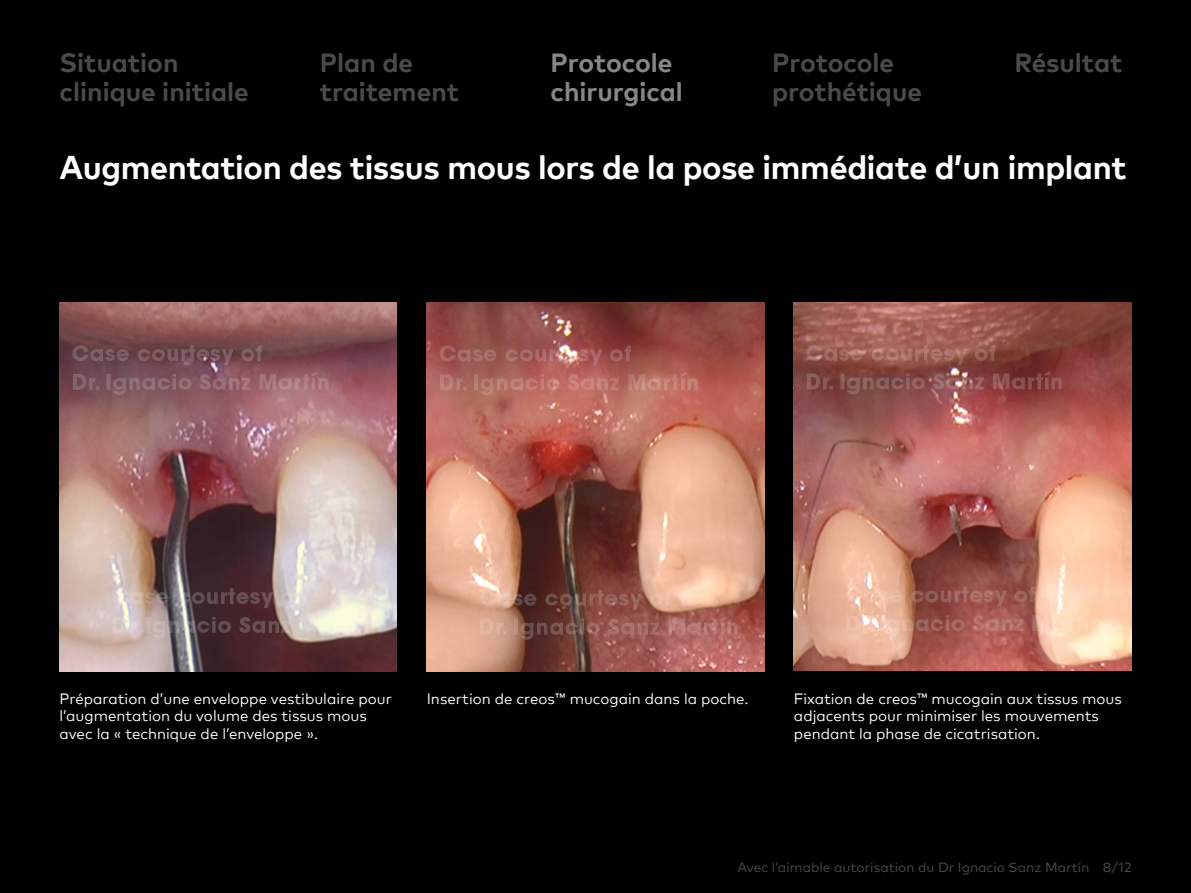
<style>
.page{position:relative;width:1191px;height:893px;background:#000}
.page>*{position:absolute;margin:0;border:0;box-sizing:border-box;transform-origin:0 0}
.t1{font:700 33px "Mark Pro";letter-spacing:-.01em;color:#fff}
.t2{font:700 26.25px/29.4px "Mark Pro";color:#4a4a49}
.t3{font:700 26.25px/29.4px "Mark Pro";color:#878787}
.t4{font:15px/17.2px "Mark Pro";color:#fff}
.t5{font:13.5px "Mark Pro";color:#4a4a49}
</style>
<div class="page">
<img style="left:60px;top:303px;width:337px;height:368px">
<img style="left:427px;top:303px;width:337px;height:368px">
<img style="left:794px;top:303px;width:337px;height:368px">
<h2 class="t2" style="left:60px;top:46px;width:191px">Situation clinique initiale</h2>
<h2 class="t2" style="left:320px;top:46px;width:141px">Plan de traitement</h2>
<h2 class="t3" style="left:550px;top:46px;width:134px">Protocole chirurgical</h2>
<h2 class="t2" style="left:772px;top:46px;width:151px">Protocole prothétique</h2>
<h2 class="t2" style="left:1014px;top:46px;width:109px">Résultat</h2>
<h1 class="t1" style="left:60px;top:142px;width:1068px">Augmentation des tissus mous lors de la pose immédiate d’un implant</h1>
<p class="t4" style="left:60px;top:689px;width:334px">Préparation d’une enveloppe vestibulaire pour l’augmentation du volume des tissus mous avec la « technique de l’enveloppe ».</p>
<p class="t4" style="left:427px;top:689px;width:323px">Insertion de creos™ mucogain dans la poche.</p>
<p class="t4" style="left:794px;top:689px;width:329px">Fixation de creos™ mucogain aux tissus mous adjacents pour minimiser les mouvements pendant la phase de cicatrisation.</p>
<p class="t5" style="left:737px;top:857px;width:395px">Avec l’aimable autorisation du Dr Ignacio Sanz Martín 8/12</p>
</div>
